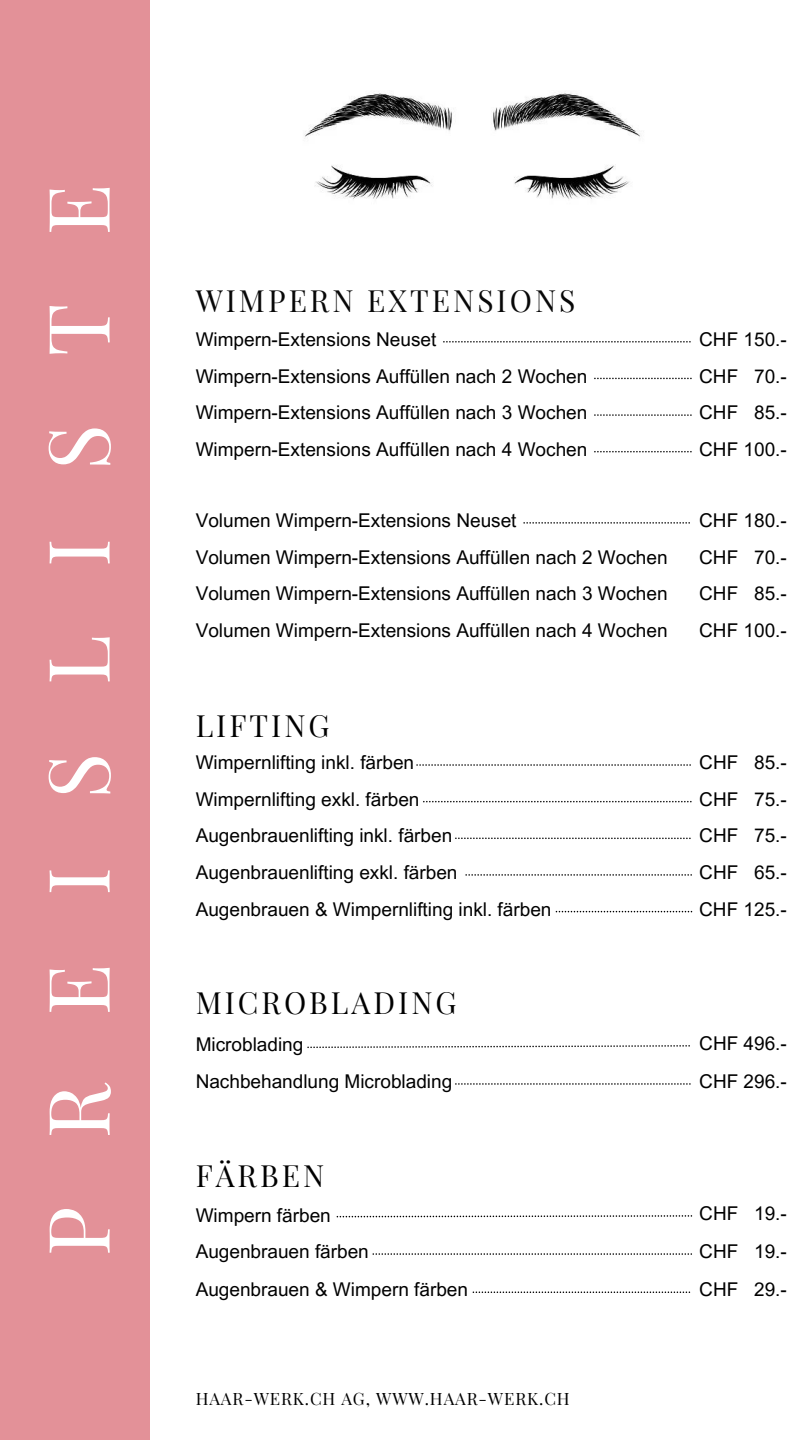
<style>
.page{position:relative;width:810px;height:1440px;background:#fff}
.page>*{position:absolute;margin:0;border:0;box-sizing:border-box;transform-origin:0 0}
.t1{font:85px "Playfair Display SC";letter-spacing:.8em;color:#fff}
.t2{font:30px "Playfair Display SC";letter-spacing:.1em;color:#000}
.t3{font:30px "Playfair Display SC";letter-spacing:.1em;color:#080808}
.t4{font:19px "Arial MT Pro";color:#000}
.t5{font:17px "Playfair Display";letter-spacing:.05em;color:#000}
</style>
<div class="page">
<div style="left:0;top:0;width:150px;height:1440px;background:#e39198"></div>
<svg style="left:443px;top:341px;width:248px;height:2px"></svg>
<svg style="left:594px;top:378px;width:98px;height:1px"></svg>
<svg style="left:594px;top:414px;width:98px;height:2px"></svg>
<svg style="left:594px;top:451px;width:98px;height:1px"></svg>
<svg style="left:523px;top:522px;width:167px;height:2px"></svg>
<img style="left:304px;top:93px;width:336px;height:106px">
<svg style="left:307px;top:1045px;width:383px;height:3px"></svg>
<svg style="left:455px;top:1083px;width:236px;height:2px"></svg>
<svg style="left:337px;top:1215px;width:355px;height:2px"></svg>
<svg style="left:373px;top:1253px;width:319px;height:2px"></svg>
<svg style="left:473px;top:1292px;width:217px;height:1px"></svg>
<svg style="left:416px;top:764px;width:275px;height:2px"></svg>
<svg style="left:423px;top:801px;width:269px;height:1px"></svg>
<svg style="left:455px;top:838px;width:236px;height:1px"></svg>
<svg style="left:465px;top:874px;width:227px;height:2px"></svg>
<svg style="left:556px;top:911px;width:136px;height:1px"></svg>
<h3 class="t1" style="left:18px;top:1256px;width:1074px;rotate:-90deg">PREISLISTE</h3>
<h4 class="t3" style="left:196px;top:279px;width:381px">WIMPERN EXTENSIONS</h4>
<h3 class="t4" style="left:196px;top:332px;width:242px">Wimpern-Extensions Neuset</h3>
<h4 class="t4" style="left:196px;top:369px;width:393px">Wimpern-Extensions Auffüllen nach 2 Wochen</h4>
<p class="t4" style="left:699px;top:332px;width:89px">CHF 150.-</p>
<h2 class="t4" style="left:699px;top:369px;width:89px">CHF 70.-</h2>
<h4 class="t4" style="left:196px;top:405px;width:393px">Wimpern-Extensions Auffüllen nach 3 Wochen</h4>
<h3 class="t4" style="left:699px;top:405px;width:89px">CHF 85.-</h3>
<h4 class="t4" style="left:196px;top:442px;width:393px">Wimpern-Extensions Auffüllen nach 4 Wochen</h4>
<h3 class="t4" style="left:699px;top:442px;width:89px">CHF 100.-</h3>
<h4 class="t4" style="left:699px;top:513px;width:89px">CHF 180.-</h4>
<h4 class="t4" style="left:699px;top:550px;width:89px">CHF 70.-</h4>
<h4 class="t4" style="left:196px;top:513px;width:322px">Volumen Wimpern-Extensions Neuset</h4>
<h3 class="t4" style="left:196px;top:550px;width:473px">Volumen Wimpern-Extensions Auffüllen nach 2 Wochen</h3>
<h3 class="t4" style="left:196px;top:586px;width:473px">Volumen Wimpern-Extensions Auffüllen nach 3 Wochen</h3>
<h3 class="t4" style="left:699px;top:586px;width:89px">CHF 85.-</h3>
<h2 class="t4" style="left:196px;top:623px;width:473px">Volumen Wimpern-Extensions Auffüllen nach 4 Wochen</h2>
<h3 class="t4" style="left:699px;top:623px;width:89px">CHF 100.-</h3>
<h4 class="t2" style="left:196px;top:705px;width:135px">LIFTING</h4>
<h2 class="t4" style="left:196px;top:755px;width:220px">Wimpernlifting inkl. färben</h2>
<h4 class="t4" style="left:196px;top:792px;width:225px">Wimpernlifting exkl. färben</h4>
<h4 class="t4" style="left:196px;top:829px;width:258px">Augenbrauenlifting inkl. färben</h4>
<h3 class="t4" style="left:699px;top:829px;width:89px">CHF 75.-</h3>
<h4 class="t4" style="left:196px;top:865px;width:263px">Augenbrauenlifting exkl. färben</h4>
<h3 class="t4" style="left:699px;top:865px;width:89px">CHF 65.-</h3>
<p class="t4" style="left:196px;top:902px;width:357px">Augenbrauen &amp; Wimpernlifting inkl. färben</p>
<h3 class="t4" style="left:699px;top:902px;width:89px">CHF 125.-</h3>
<h4 class="t4" style="left:699px;top:755px;width:89px">CHF 85.-</h4>
<h3 class="t4" style="left:699px;top:792px;width:89px">CHF 75.-</h3>
<h3 class="t2" style="left:196px;top:981px;width:262px">MICROBLADING</h3>
<h3 class="t4" style="left:196px;top:1038px;width:109px">Microblading</h3>
<h4 class="t4" style="left:699px;top:1036px;width:89px">CHF 496.-</h4>
<h4 class="t4" style="left:196px;top:1074px;width:258px">Nachbehandlung Microblading</h4>
<h3 class="t4" style="left:699px;top:1074px;width:89px">CHF 296.-</h3>
<h3 class="t2" style="left:196px;top:1155px;width:130px">FÄRBEN</h3>
<h2 class="t4" style="left:196px;top:1208px;width:137px">Wimpern färben</h2>
<h4 class="t4" style="left:699px;top:1206px;width:89px">CHF 19.-</h4>
<h4 class="t4" style="left:196px;top:1244px;width:175px">Augenbrauen färben</h4>
<h3 class="t4" style="left:699px;top:1244px;width:89px">CHF 19.-</h3>
<h4 class="t4" style="left:196px;top:1283px;width:274px">Augenbrauen &amp; Wimpern färben</h4>
<h3 class="t4" style="left:699px;top:1283px;width:89px">CHF 29.-</h3>
<h4 class="t5" style="left:196px;top:1386px;width:376px">HAAR-WERK.CH AG, WWW.HAAR-WERK.CH</h4>
</div>
